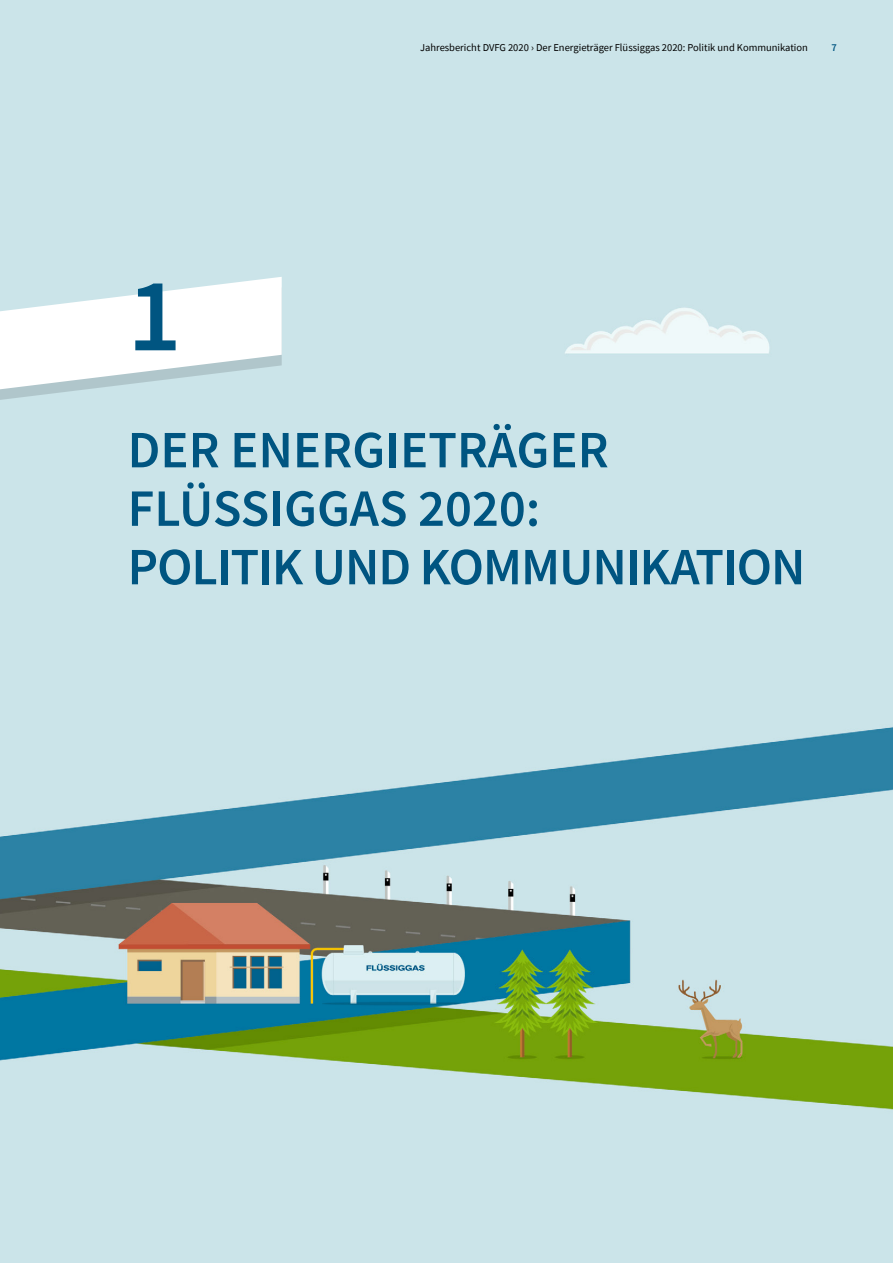
<style>
.page{position:relative;width:893px;height:1263px;background:#fff}
.page>*{position:absolute;margin:0;border:0;box-sizing:border-box;transform-origin:0 0}
.t1{font:600 105px "Source Sans Pro";color:#005581}
.t2{font:600 52.5px/58.5px "Source Sans Pro";letter-spacing:-.01em;color:#005581}
.t3{font:10.5px "Source Sans Pro";color:#000}
.t4{font:600 10.5px "Source Sans Pro";color:#005581}
</style>
<div class="page">
<img style="left:0;top:0;width:893px;height:1263px">
<svg style="left:0;top:277px;width:282px;height:123px"></svg>
<h1 class="t1" style="left:128px;top:246px;width:55px">1</h1>
<p class="t3" style="left:420px;top:41px;width:389px">Jahresbericht DVFG 2020 › Der Energieträger Flüssiggas 2020: Politik und Kommunikation</p>
<p class="t4" style="left:832px;top:41px;width:7px">7</p>
<h2 class="t2" style="left:128px;top:420px;width:679px">DER ENERGIETRÄGER<br>FLÜSSIGGAS 2020:<br>POLITIK UND KOMMUNIKATION</h2>
</div>
